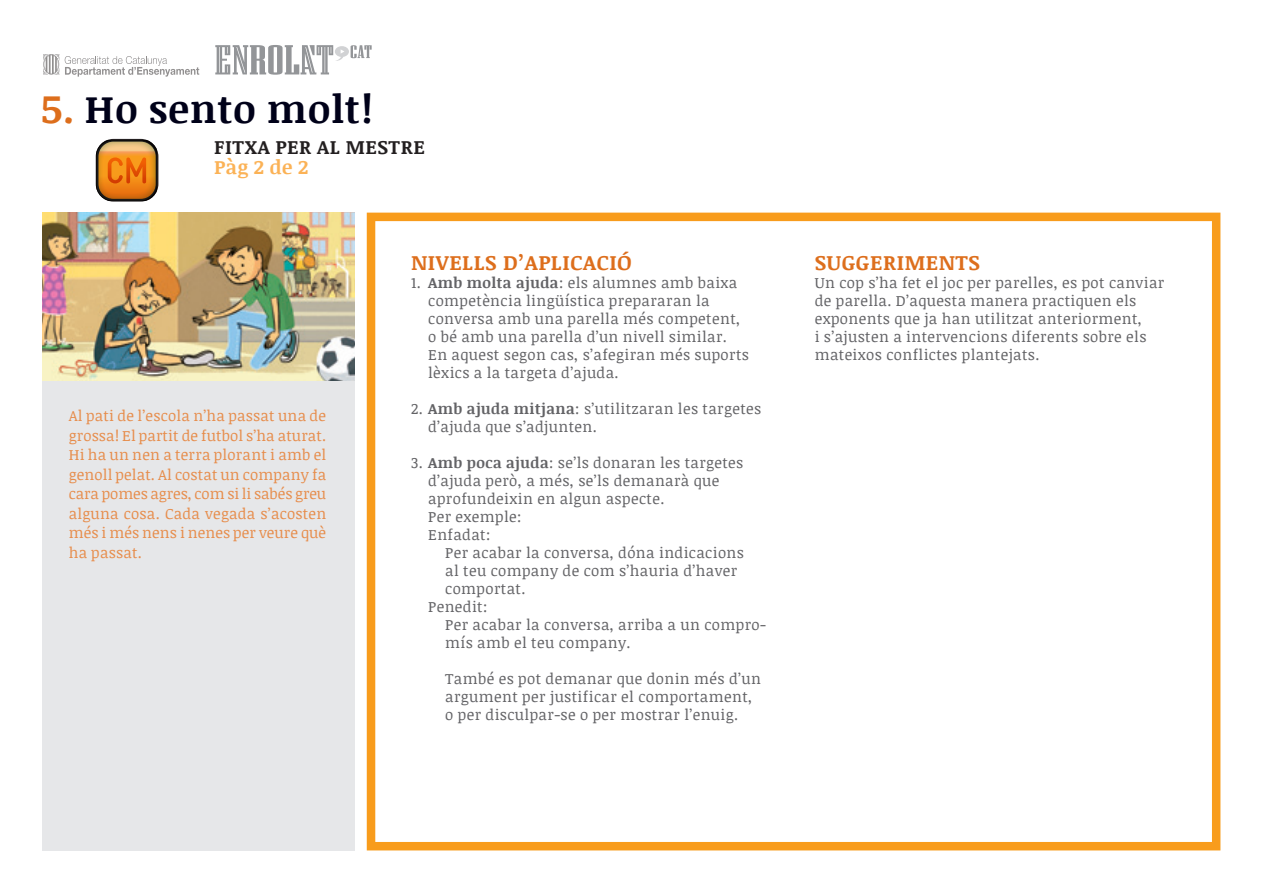
<style>
.page{position:relative;width:1263px;height:893px;background:#fff}
.page>*{position:absolute;margin:0;border:0;box-sizing:border-box;transform-origin:0 0}
.TITOL_FITXA{font:700 39px "Noticia Text";letter-spacing:.025em;color:#000119}
.Titular_1{font:700 21px "Noticia Text";letter-spacing:.025em;color:#dd6e1c}
.Cos_de_Text{font:700 19.5px "Noticia Text";letter-spacing:.025em;color:#231f20}
.Cos_de_Text-2{font:700 19.5px "Noticia Text";color:#fbb256}
.Text_2cols{font:15px/18px "Noticia Text";letter-spacing:.025em;color:#636366}
.Cos_de_Text-3{font:15px/19.5px "Noticia Text";letter-spacing:.015em;color:#e68d4c;text-align:justify}
.s1{font-size:40.5px;color:#dd6e1c}
.s2{font-weight:700}
</style>
<div class="page">
<div style="left:367px;top:213px;width:853px;height:637px;border:9px solid #f89c1c"></div>
<div style="left:43px;top:381px;width:312px;height:469px;background:#e6e7e9"></div>
<img style="left:42px;top:213px;width:313px;height:168px">
<div style="left:96px;top:139px;width:62px;height:63px;border:3px solid #231f20;border-radius:16px"></div>
<svg style="left:97px;top:140px;width:60px;height:60px;background:#d2812c"></svg>
<svg style="left:65px;top:56px;width:134px;height:21px"></svg>
<svg style="left:43px;top:54px;width:16px;height:21px"></svg>
<svg style="left:215px;top:45px;width:157px;height:30px"></svg>
<p class="TITOL_FITXA" style="left:41px;top:81px;width:333px"><span class="s1">5.</span> Ho sento molt!</p>
<p class="Cos_de_Text" style="left:214px;top:133px;width:212px">FITXA PER AL MESTRE</p>
<p class="Cos_de_Text-2" style="left:214px;top:153px;width:96px">Pàg 2 de 2</p>
<p class="Cos_de_Text-3" style="left:69px;top:406px;width:259px">Al pati de l’escola n’ha passat una de grossa! El partit de futbol s’ha aturat.<br>Hi ha un nen a terra plorant i amb el genoll pelat. Al costat un company fa cara pomes agres, com si li sabés greu alguna cosa. Cada vegada s’acosten més i més nens i nenes per veure què ha passat.</p>
<p class="Titular_1" style="left:411px;top:248px;width:222px">NIVELLS D’APLICACIÓ</p>
<p class="Text_2cols" style="left:411px;top:273px;width:328px">1. <span class="s2">Amb molta ajuda</span>: els alumnes amb baixa</p>
<p class="Text_2cols" style="left:428px;top:291px;width:283px">competència lingüística prepararan la</p>
<p class="Text_2cols" style="left:428px;top:309px;width:313px">conversa amb una parella més competent, o bé amb una parella d’un nivell similar.</p>
<p class="Text_2cols" style="left:428px;top:345px;width:322px">En aquest segon cas, s’afegiran més suports lèxics a la targeta d’ajuda.</p>
<p class="Text_2cols" style="left:411px;top:399px;width:352px">2. <span class="s2">Amb ajuda mitjana</span>: s’utilitzaran les targetes</p>
<p class="Text_2cols" style="left:428px;top:417px;width:170px">d’ajuda que s’adjunten.</p>
<p class="Text_2cols" style="left:411px;top:453px;width:334px;text-align:center">3. <span class="s2">Amb poca ajuda</span>: se’ls donaran les targetes d’ajuda però, a més, se’ls demanarà que</p>
<p class="Text_2cols" style="left:428px;top:489px;width:238px">aprofundeixin en algun aspecte.</p>
<p class="Text_2cols" style="left:428px;top:507px;width:95px">Per exemple:</p>
<p class="Text_2cols" style="left:428px;top:525px;width:64px">Enfadat:</p>
<p class="Text_2cols" style="left:445px;top:543px;width:300px">Per acabar la conversa, dóna indicacions</p>
<p class="Text_2cols" style="left:445px;top:561px;width:294px">al teu company de com s’hauria d’haver</p>
<p class="Text_2cols" style="left:445px;top:579px;width:82px">comportat.</p>
<p class="Text_2cols" style="left:428px;top:597px;width:61px">Penedit:</p>
<p class="Text_2cols" style="left:445px;top:615px;width:322px">Per acabar la conversa, arriba a un compro&shy;mís amb el teu company.</p>
<p class="Text_2cols" style="left:445px;top:669px;width:317px">També es pot demanar que donin més d’un argument per justificar el comportament,</p>
<p class="Text_2cols" style="left:445px;top:705px;width:294px">o per disculpar-se o per mostrar l’enuig.</p>
<p class="Titular_1" style="left:815px;top:248px;width:167px">SUGGERIMENTS</p>
<p class="Text_2cols" style="left:815px;top:273px;width:351px">Un cop s’ha fet el joc per parelles, es pot canviar de parella. D’aquesta manera practiquen els exponents que ja han utilitzat anteriorment,<br>i s’ajusten a intervencions diferents sobre els mateixos conflictes plantejats.</p>
</div>
